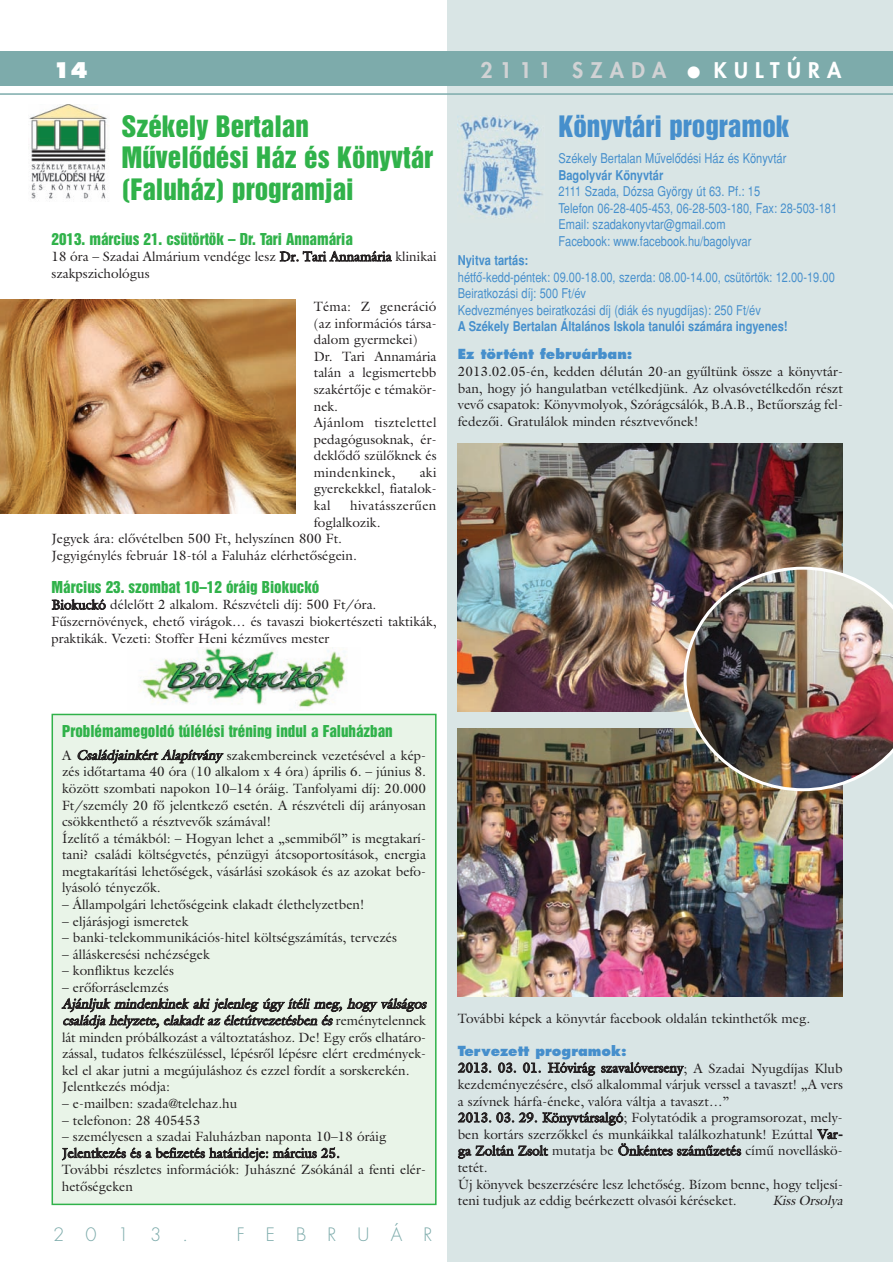
<style>
.page{position:relative;width:893px;height:1262px;background:#fff}
.page>*{position:absolute;margin:0;border:0;box-sizing:border-box;transform-origin:0 0}
.t1{font:27px/31.5px "H Helvetica Inserat";color:#30b24a}
.t2{font:27px "H Helvetica Inserat";color:#468fcc}
.t3{font:800 21px "H Futura";letter-spacing:.345em;color:#d1d2d4}
.t4{font:800 21px "H Futura";letter-spacing:.345em;color:#fff}
.t5{font:700 21px "H Futura Extra";color:#fff}
.t6{font:300 18px "H Futura";letter-spacing:1.18em;color:#7dabab}
.t7{font:15px "H Helvetica Inserat";color:#30b24a}
.t8{font:13.5px/16.6px "Galliard AH";color:#231f20}
.t9{font:13.5px/16.5px "H Helvetica Narrow";color:#468fcc}
.t10{font:700 13.5px "H Helvetica Narrow";color:#468fcc}
.t11{font:700 13.5px "Futura AH Extra";color:#468fcc}
.t12{font:700 13.5px "H Futura Extra";color:#468fcc}
.t13{font:13.5px "Galliard AH";letter-spacing:.02em;color:#231f20}
.t14{font:italic 13.5px "Galliard AH";color:#231f20}
.s1{font-style:italic}
</style>
<div class="page">
<div style="left:447px;top:0;width:445px;height:1261px;background:#d9e5e5"></div>
<div style="left:0;top:52px;width:892px;height:34px;background:#7dabab"></div>
<hr style="left:0;top:93px;width:892px;height:2px;background:#7dabab">
<img style="left:29px;top:104px;width:79px;height:95px">
<img style="left:460px;top:116px;width:83px;height:101px">
<img style="left:0;top:300px;width:296px;height:214px">
<div style="left:52px;top:714px;width:384px;height:490px;background:#e9f4e8"></div>
<div style="left:52px;top:713px;width:384px;height:492px;border:2px solid #30b24a"></div>
<img style="left:140px;top:647px;width:207px;height:61px">
<img style="left:458px;top:443px;width:384px;height:268px">
<img style="left:458px;top:728px;width:384px;height:268px">
<img style="left:683px;top:566px;width:209px;height:225px">
<h2 class="t5" style="left:53px;top:61px;width:36px">14</h2>
<h2 class="t3" style="left:480px;top:60px;width:187px">2111 SZADA</h2>
<h2 class="t4" style="left:713px;top:60px;width:129px">KULTÚRA</h2>
<h1 class="t1" style="left:121px;top:112px;width:313px">Székely Bertalan<br>Mûvelôdési Ház és Könyvtár (Faluház) programjai</h1>
<h1 class="t2" style="left:558px;top:115px;width:232px">Könyvtári programok</h1>
<p class="t9" style="left:558px;top:151px;width:229px">Székely Bertalan Mûvelôdési Ház és Könyvtár</p>
<p class="t10" style="left:558px;top:169px;width:106px">Bagolyvár Könyvtár</p>
<p class="t9" style="left:558px;top:184px;width:280px">2111 Szada, Dózsa György út 63. Pf.: 15<br>Telefon 06-28-405-453, 06-28-503-180, Fax: 28-503-181<br>Email: szadakonyvtar@gmail.com<br>Facebook: www.facebook.hu/bagolyvar</p>
<p class="t7" style="left:51px;top:232px;width:303px">2013. március 21. csütörtök – Dr. Tari Annamária</p>
<p class="t8" style="left:51px;top:249px;width:386px">18 óra – Szadai Almárium vendége lesz Dr. Tari Annamária klinikai szakpszichológus</p>
<p class="t8" style="left:314px;top:299px;width:124px">Téma: Z generáció (az információs társa&shy;dalom gyermekei)<br>Dr. Tari Annamária talán a legismertebb szakértôje e témakör&shy;nek.<br>Ajánlom tisztelettel pedagógusoknak, ér&shy;deklôdô szülôknek és mindenkinek,</p>
<p class="t10" style="left:458px;top:255px;width:72px">Nyitva tartás:</p>
<p class="t9" style="left:458px;top:270px;width:378px">hétfô-kedd-péntek: 09.00-18.00, szerda: 08.00-14.00, csütörtök: 12.00-19.00<br>Beiratkozási díj: 500 Ft/év<br>Kedvezményes beiratkozási díj (diák és nyugdíjas): 250 Ft/év</p>
<p class="t10" style="left:458px;top:321px;width:331px">A Székely Bertalan Általános Iskola tanulói számára ingyenes!</p>
<p class="t11" style="left:458px;top:348px;width:176px">Ez történt februárban:</p>
<p class="t8" style="left:458px;top:364px;width:386px;text-align:justify">2013.02.05-én, kedden délután 20-an gyûltünk össze a könyvtár&shy;ban, hogy jó hangulatban vetélkedjünk. Az olvasóvetélkedôn részt vevô csapatok: Könyvmolyok, Szórágcsálók, B.A.B., Betûország fel&shy;fedezôi. Gratulálok minden résztvevônek!</p>
<p class="t8" style="left:314px;top:465px;width:124px;text-align:justify;text-indent:106px">aki gyerekekkel, fiatalok&shy;kal</p>
<p class="t13" style="left:350px;top:500px;width:88px">hivatásszerûen</p>
<p class="t8" style="left:314px;top:515px;width:68px">foglalkozik.</p>
<p class="t8" style="left:51px;top:531px;width:292px">Jegyek ára: elôvételben 500 Ft, helyszínen 800 Ft.</p>
<p class="t8" style="left:51px;top:548px;width:307px">Jegyigénylés február 18-tól a Faluház elérhetôségein.</p>
<p class="t7" style="left:51px;top:580px;width:269px">Március 23. szombat 10–12 óráig Biokuckó</p>
<p class="t8" style="left:52px;top:598px;width:386px">Biokuckó délelôtt 2 alkalom. Részvételi díj: 500 Ft/óra.<br>Fûszernövények, ehetô virágok… és tavaszi biokertészeti taktikák, praktikák. Vezeti: Stoffer Heni kézmûves mester</p>
<p class="t7" style="left:62px;top:725px;width:332px">Problémamegoldó túlélési tréning indul a Faluházban</p>
<p class="t8" style="left:62px;top:748px;width:365px">A <span class="s1">Családjainkért Alapítvány</span> szakembereinek vezetésével a kép&shy;zés idôtartama 40 óra (10 alkalom x 4 óra) április 6. – június 8. között szombati napokon 10–14 óráig. Tanfolyami díj: 20.000<br>Ft/személy 20 fô jelentkezô esetén. A részvételi díj arányosan csökkenthetô a résztvevôk számával!<br>Ízelítô a témákból: – Hogyan lehet a „semmibôl” is megtakarí&shy;tani? családi költségvetés, pénzügyi átcsoportosítások, energia megtakarítási lehetôségek, vásárlási szokások és az azokat befo&shy;lyásoló tényezôk.</p>
<p class="t8" style="left:62px;top:897px;width:304px">– Állampolgári lehetôségeink elakadt élethelyzetben!</p>
<p class="t8" style="left:62px;top:914px;width:128px">– eljárásjogi ismeretek</p>
<p class="t8" style="left:62px;top:930px;width:336px">– banki-telekommunikációs-hitel költségszámítás, tervezés</p>
<p class="t8" style="left:62px;top:947px;width:149px">– álláskeresési nehézségek</p>
<p class="t8" style="left:62px;top:963px;width:113px">– konfliktus kezelés</p>
<p class="t8" style="left:62px;top:980px;width:108px">– erôforráselemzés</p>
<p class="t8" style="left:62px;top:996px;width:368px"><span class="s1">Aj ánljuk mindenkinek aki j elenleg úgy ítéli meg, hogy válságos családja helyzete, elakadt az életútvezetésben és</span> r e m é n y t e l e n n e k lát minden próbálkozást a változtatáshoz. De! Egy erôs elhatáro&shy;zással, tudatos felkészüléssel, lépésrôl lépésre elért eredmények&shy;kel el akar jutni a megújuláshoz és ezzel fordít a sorskerekén.<br>Jelentkezés módja:</p>
<p class="t8" style="left:62px;top:1096px;width:177px">– e-mailben: szada@telehaz.hu</p>
<p class="t8" style="left:62px;top:1112px;width:140px">– telefonon: 28 405453</p>
<p class="t8" style="left:62px;top:1129px;width:365px">– személyesen a szadai Faluházban naponta 10–18 óráig Jelentkezés és a befizetés határideje: március 25.<br>További részletes információk: Juhászné Zsókánál a fenti elér&shy;hetôségeken</p>
<h3 class="t6" style="left:53px;top:1225px;width:137px">2013.</h3>
<h3 class="t6" style="left:237px;top:1225px;width:197px">FEBRUÁR</h3>
<p class="t8" style="left:458px;top:1011px;width:354px">További képek a könyvtár facebook oldalán tekinthetôk meg.</p>
<p class="t12" style="left:458px;top:1045px;width:170px">Tervezett programok:</p>
<p class="t8" style="left:457px;top:1060px;width:387px">2013. 03. 01. Hóvirág szavalóverseny; A Szadai Nyugdíjas Klub kezdeményezésére, elsô alkalommal várjuk verssel a tavaszt! „A vers a szívnek hárfa-éneke, valóra váltja a tavaszt…”<br>2013. 03. 29. Könyvtársalgó; Folytatódik a programsorozat, mely&shy;ben kortárs szerzôkkel és munkáikkal találkozhatunk! Ezúttal Var&shy;ga Zoltán Zsolt mutatja be Önkéntes számûzetés címû novelláskö&shy;tetét.<br>Új könyvek beszerzésére lesz lehetôség. Bízom benne, hogy teljesí&shy;teni tudjuk az eddig beérkezett olvasói kéréseket.</p>
<p class="t14" style="left:772px;top:1195px;width:74px">KissOrsolya</p>
</div>
